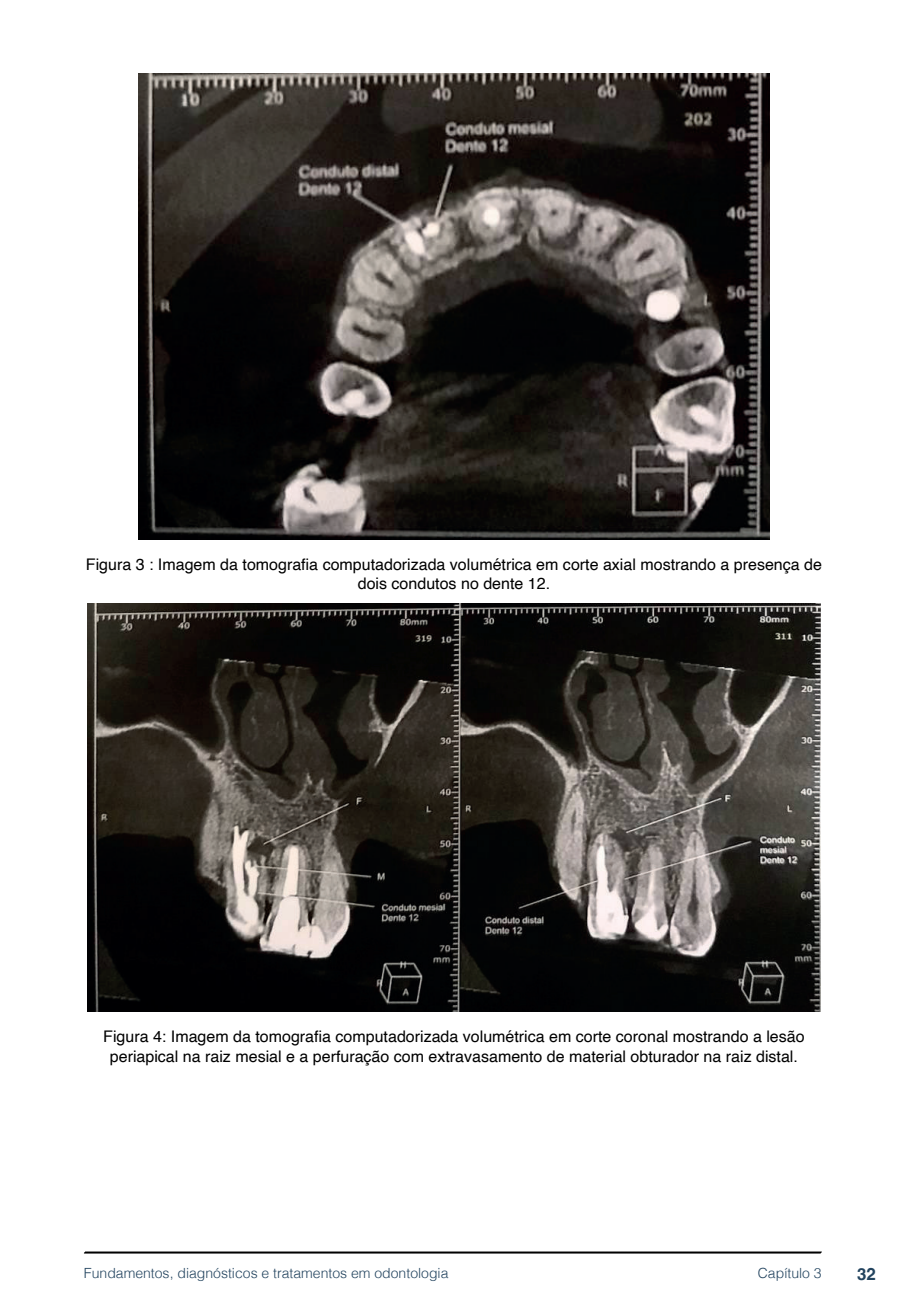
<style>
.page{position:relative;width:908px;height:1304px;background:#fff}
.page>*{position:absolute;margin:0;border:0;box-sizing:border-box;transform-origin:0 0}
.t1{font:700 16.8px "Helvetica";color:#23445f}
.imagens_graf_tab{font:16px/19.2px "Helvetica";color:#000;text-align:center}
.t2{font:300 14px "Helvetica";color:#23445f}
</style>
<div class="page">
<svg style="left:84px;top:1251px;width:737px;height:3px;background:#515151"></svg>
<img style="left:138px;top:74px;width:631px;height:465px">
<img style="left:87px;top:603px;width:733px;height:409px">
<p class="imagens_graf_tab" style="left:86px;top:555px;width:737px">Figura 3 : Imagem da tomografia computadorizada volumétrica em corte axial mostrando a presença de dois condutos no dente 12.</p>
<p class="imagens_graf_tab" style="left:103px;top:1028px;width:702px">Figura 4: Imagem da tomografia computadorizada volumétrica em corte coronal mostrando a lesão periapical na raiz mesial e a perfuração com extravasamento de material obturador na raiz distal.</p>
<p class="t2" style="left:84px;top:1261px;width:366px">Fundamentos, diagnósticos e tratamentos em odontologia</p>
<p class="t2" style="left:757px;top:1261px;width:65px">Capítulo 3</p>
<p class="t1" style="left:856px;top:1264px;width:20px">32</p>
</div>
